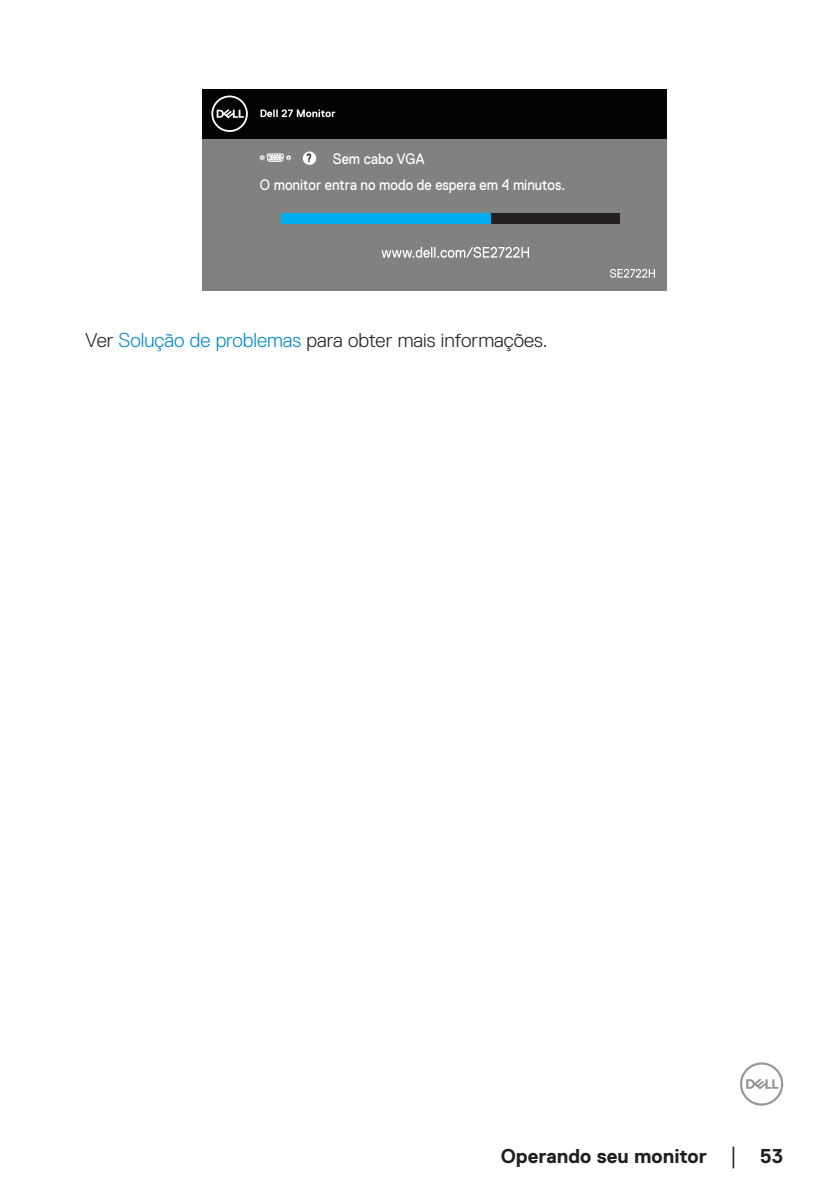
<style>
.page{position:relative;width:840px;height:1191px;background:#fff}
.page>*{position:absolute;margin:0;border:0;box-sizing:border-box;transform-origin:0 0}
.text{font:300 20px "Dell Replica";color:#231f20}
.t1{font:700 20px "Dell Replica";color:#231f20}
.t2{font:15.2px/26.2px "Dell Replica";color:#fff;scale:.92 1}
.t3{font:700 11.4px "Arial";color:#030303;scale:.73 1}
.s1{color:#0087cb}
.s2{font-family:"Times New Roman";font-weight:400;font-size:18px}
</style>
<div class="page">
<svg style="left:740px;top:1062px;width:42px;height:43px"></svg>
<div style="left:202px;top:114px;width:464px;height:176px;background:#818181"></div>
<div style="left:202px;top:89px;width:464px;height:49px;background:#030303"></div>
<svg style="left:260px;top:109px;width:75px;height:8px"></svg>
<svg style="left:211px;top:96px;width:37px;height:36px"></svg>
<svg style="left:381px;top:247px;width:147px;height:11px"></svg>
<div style="left:281px;top:214px;width:338px;height:10px;background:#231f20"></div>
<div style="left:302px;top:151px;width:14px;height:14px;background:#fff;border-radius:50%"></div>
<svg style="left:610px;top:269px;width:44px;height:9px"></svg>
<div style="left:281px;top:214px;width:209px;height:10px;background:#00aeef"></div>
<svg style="left:259px;top:153px;width:32px;height:9px"></svg>
<p class="t2" style="left:260px;top:146px;width:333px;text-indent:73px">Sem cabo VGA<br>O monitor entra no modo de espera em 4 minutos.</p>
<p class="t3" style="left:306px;top:151px;width:9px">?</p>
<p class="text" style="left:85px;top:329px;width:463px">Ver <span class="s1">Solução de problemas</span> para obter mais informações.</p>
<h1 class="t1" style="left:500px;top:1144px;width:284px">Operando seu monitor <span class="s2">│</span> 53</h1>
</div>
